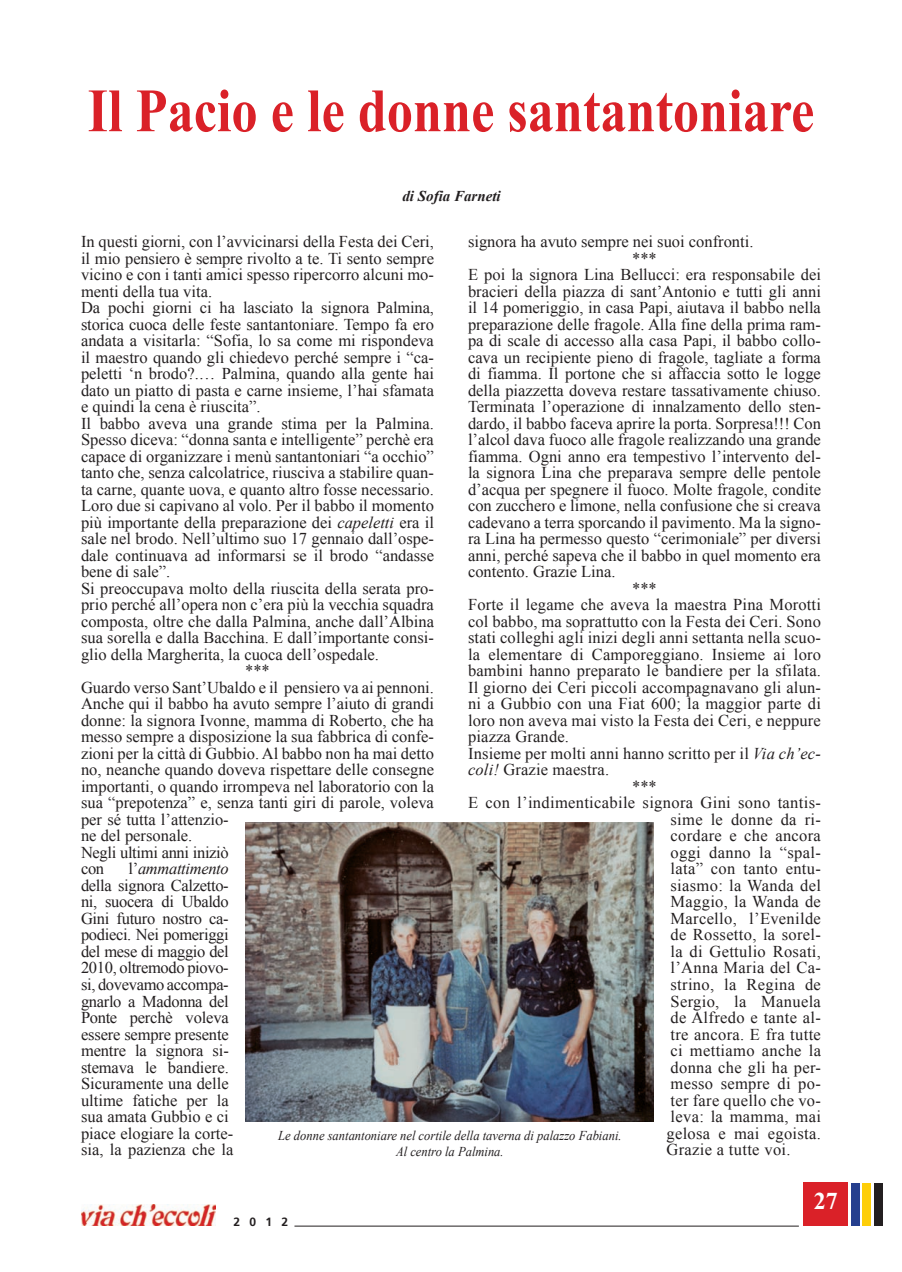
<style>
.page{position:relative;width:902px;height:1272px;background:#fff}
.page>*{position:absolute;margin:0;border:0;box-sizing:border-box;transform-origin:0 0}
.t1{font:700 61.5px "Times New Roman";color:#da2128;scale:.85 1}
.t2{font:700 24px "Times New Roman";color:#fff}
.t3{font:16.5px/16.5px "Times New Roman";color:#231f20}
.t4{font:16.5px "Times New Roman";letter-spacing:.02em;color:#231f20}
.t5{font:16.5px "Times New Roman";letter-spacing:-.02em;color:#231f20}
.t6{font:italic 700 15px "Times New Roman";color:#231f20}
.t7{font:italic 13.5px/16.2px "Times New Roman";color:#231f20;text-align:center;scale:.93 1}
.t8{font:700 12px "Frutiger";color:#231f20}
.s1{font-style:italic}
</style>
<div class="page">
<img style="left:81px;top:1205px;width:134px;height:21px">
<hr style="left:294px;top:1226px;width:505px;height:1px;background:#231f20">
<div style="left:803px;top:1183px;width:45px;height:43px;background:#da2128"></div>
<div style="left:851px;top:1183px;width:9px;height:42px;background:#253f8e"></div>
<div style="left:863px;top:1183px;width:8px;height:42px;background:#fece08"></div>
<div style="left:874px;top:1183px;width:9px;height:42px;background:#231f20"></div>
<img style="left:246px;top:823px;width:407px;height:299px">
<h1 class="t1" style="left:88px;top:68px;width:856px">Il Pacio e le donne santantoniare</h1>
<p class="t6" style="left:402px;top:186px;width:100px">di Sofia Farneti</p>
<p class="t3" style="left:81px;top:233px;width:354px">In questi giorni, con l’avvicinarsi della Festa dei Ceri,</p>
<p class="t3" style="left:81px;top:250px;width:354px">il mio pensiero è sempre rivolto a te. Ti sento sempre</p>
<p class="t3" style="left:81px;top:266px;width:354px">vicino e con i tanti amici spesso ripercorro alcuni mo-</p>
<p class="t3" style="left:81px;top:283px;width:133px">menti della tua vita.</p>
<p class="t3" style="left:81px;top:299px;width:354px">Da pochi giorni ci ha lasciato la signora Palmina,</p>
<p class="t3" style="left:81px;top:316px;width:354px">storica cuoca delle feste santantoniare. Tempo fa ero</p>
<p class="t3" style="left:81px;top:332px;width:354px">andata a visitarla: “Sofia, lo sa come mi rispondeva</p>
<p class="t3" style="left:81px;top:349px;width:354px">il maestro quando gli chiedevo perché sempre i “ca-</p>
<p class="t3" style="left:81px;top:365px;width:354px">peletti ‘n brodo?.… Palmina, quando alla gente hai</p>
<p class="t3" style="left:81px;top:382px;width:354px">dato un piatto di pasta e carne insieme, l’hai sfamata</p>
<p class="t3" style="left:81px;top:398px;width:181px">e quindi la cena è riuscita”.</p>
<p class="t3" style="left:81px;top:415px;width:354px">Il babbo aveva una grande stima per la Palmina.</p>
<p class="t3" style="left:81px;top:431px;width:354px">Spesso diceva: “donna santa e intelligente” perchè era</p>
<p class="t3" style="left:81px;top:448px;width:354px">capace di organizzare i menù santantoniari “a occhio”</p>
<p class="t3" style="left:81px;top:464px;width:354px">tanto che, senza calcolatrice, riusciva a stabilire quan-</p>
<p class="t3" style="left:81px;top:481px;width:354px">ta carne, quante uova, e quanto altro fosse necessario.</p>
<p class="t3" style="left:81px;top:497px;width:354px">Loro due si capivano al volo. Per il babbo il momento</p>
<p class="t3" style="left:81px;top:514px;width:354px">più importante della preparazione dei <span class="s1">capeletti</span> era il</p>
<p class="t3" style="left:81px;top:530px;width:354px">sale nel brodo. Nell’ultimo suo 17 gennaio dall’ospe-</p>
<p class="t3" style="left:81px;top:547px;width:354px">dale continuava ad informarsi se il brodo “andasse</p>
<p class="t3" style="left:81px;top:563px;width:91px">bene di sale”.</p>
<p class="t3" style="left:81px;top:580px;width:354px">Si preoccupava molto della riuscita della serata pro-</p>
<p class="t3" style="left:81px;top:596px;width:354px">prio perché all’opera non c’era più la vecchia squadra</p>
<p class="t3" style="left:81px;top:613px;width:354px">composta, oltre che dalla Palmina, anche dall’Albina</p>
<p class="t3" style="left:81px;top:629px;width:354px">sua sorella e dalla Bacchina. E dall’importante consi-</p>
<p class="t3" style="left:81px;top:646px;width:299px">glio della Margherita, la cuoca dell’ospedale.</p>
<p class="t3" style="left:245px;top:662px;width:26px">***</p>
<p class="t3" style="left:81px;top:679px;width:354px">Guardo verso Sant’Ubaldo e il pensiero va ai pennoni.</p>
<p class="t3" style="left:81px;top:695px;width:354px">Anche qui il babbo ha avuto sempre l’aiuto di grandi</p>
<p class="t3" style="left:81px;top:712px;width:354px">donne: la signora Ivonne, mamma di Roberto, che ha</p>
<p class="t3" style="left:81px;top:728px;width:354px">messo sempre a disposizione la sua fabbrica di confe-</p>
<p class="t3" style="left:81px;top:745px;width:354px">zioni per la città di Gubbio. Al babbo non ha mai detto</p>
<p class="t3" style="left:81px;top:761px;width:354px">no, neanche quando doveva rispettare delle consegne</p>
<p class="t3" style="left:81px;top:778px;width:354px">importanti, o quando irrompeva nel laboratorio con la</p>
<p class="t3" style="left:81px;top:794px;width:354px">sua “prepotenza” e, senza tanti giri di parole, voleva</p>
<p class="t3" style="left:81px;top:811px;width:149px">per sé tutta l’attenzio-</p>
<p class="t3" style="left:81px;top:827px;width:113px">ne del personale.</p>
<p class="t5" style="left:81px;top:841px;width:149px">Negli ultimi anni iniziò</p>
<p class="t3" style="left:81px;top:860px;width:25px">con</p>
<p class="t3" style="left:468px;top:233px;width:287px">signora ha avuto sempre nei suoi confronti.</p>
<p class="t3" style="left:632px;top:250px;width:26px">***</p>
<p class="t3" style="left:468px;top:266px;width:354px">E poi la signora Lina Bellucci: era responsabile dei</p>
<p class="t3" style="left:468px;top:283px;width:354px">bracieri della piazza di sant’Antonio e tutti gli anni</p>
<p class="t3" style="left:468px;top:299px;width:354px">il 14 pomeriggio, in casa Papi, aiutava il babbo nella</p>
<p class="t3" style="left:468px;top:316px;width:354px">preparazione delle fragole. Alla fine della prima ram-</p>
<p class="t3" style="left:468px;top:332px;width:354px">pa di scale di accesso alla casa Papi, il babbo collo-</p>
<p class="t3" style="left:468px;top:349px;width:354px">cava un recipiente pieno di fragole, tagliate a forma</p>
<p class="t3" style="left:468px;top:365px;width:354px">di fiamma. Il portone che si affaccia sotto le logge</p>
<p class="t3" style="left:468px;top:382px;width:354px">della piazzetta doveva restare tassativamente chiuso.</p>
<p class="t3" style="left:468px;top:398px;width:354px">Terminata l’operazione di innalzamento dello sten-</p>
<p class="t3" style="left:468px;top:415px;width:354px">dardo, il babbo faceva aprire la porta. Sorpresa!!! Con</p>
<p class="t3" style="left:468px;top:431px;width:354px">l’alcol dava fuoco alle fragole realizzando una grande</p>
<p class="t3" style="left:468px;top:448px;width:354px">fiamma. Ogni anno era tempestivo l’intervento del-</p>
<p class="t3" style="left:468px;top:464px;width:354px">la signora Lina che preparava sempre delle pentole</p>
<p class="t3" style="left:468px;top:481px;width:354px">d’acqua per spegnere il fuoco. Molte fragole, condite</p>
<p class="t3" style="left:468px;top:497px;width:354px">con zucchero e limone, nella confusione che si creava</p>
<p class="t3" style="left:468px;top:514px;width:354px">cadevano a terra sporcando il pavimento. Ma la signo-</p>
<p class="t3" style="left:468px;top:530px;width:354px">ra Lina ha permesso questo “cerimoniale” per diversi</p>
<p class="t3" style="left:468px;top:547px;width:354px">anni, perché sapeva che il babbo in quel momento era</p>
<p class="t3" style="left:468px;top:563px;width:149px">contento. Grazie Lina.</p>
<p class="t3" style="left:632px;top:580px;width:26px">***</p>
<p class="t3" style="left:468px;top:596px;width:354px">Forte il legame che aveva la maestra Pina Morotti</p>
<p class="t3" style="left:468px;top:613px;width:354px">col babbo, ma soprattutto con la Festa dei Ceri. Sono</p>
<p class="t3" style="left:468px;top:629px;width:354px">stati colleghi agli inizi degli anni settanta nella scuo-</p>
<p class="t3" style="left:468px;top:646px;width:355px">la elementare di Camporeggiano. Insieme ai loro</p>
<p class="t3" style="left:468px;top:662px;width:354px">bambini hanno preparato le bandiere per la sfilata.</p>
<p class="t3" style="left:468px;top:679px;width:354px">Il giorno dei Ceri piccoli accompagnavano gli alun-</p>
<p class="t3" style="left:468px;top:695px;width:354px">ni a Gubbio con una Fiat 600; la maggior parte di</p>
<p class="t3" style="left:468px;top:712px;width:354px">loro non aveva mai visto la Festa dei Ceri, e neppure</p>
<p class="t3" style="left:468px;top:728px;width:103px">piazza Grande.</p>
<p class="t3" style="left:468px;top:745px;width:354px">Insieme per molti anni hanno scritto per il <span class="s1">Via ch’ec-</span></p>
<p class="t3" style="left:468px;top:761px;width:143px"><span class="s1">coli!</span> Grazie maestra.</p>
<p class="t3" style="left:632px;top:778px;width:26px">***</p>
<p class="t4" style="left:468px;top:792px;width:354px">E con l’indimenticabile signora Gini sono tantis-</p>
<p class="t4" style="left:670px;top:808px;width:152px">sime le donne da ri-</p>
<p class="t4" style="left:670px;top:825px;width:152px">cordare e che ancora</p>
<p class="t4" style="left:670px;top:841px;width:152px">oggi danno la “spal-</p>
<p class="t4" style="left:670px;top:858px;width:152px">lata” con tanto entu-</p>
<p class="t4" style="left:670px;top:874px;width:152px">siasmo: la Wanda del</p>
<p class="t4" style="left:670px;top:891px;width:152px">Maggio, la Wanda de</p>
<p class="t4" style="left:670px;top:907px;width:152px">Marcello, l’Evenilde</p>
<p class="t4" style="left:670px;top:924px;width:152px">de Rossetto, la sorel-</p>
<p class="t4" style="left:670px;top:940px;width:152px">la di Gettulio Rosati,</p>
<p class="t4" style="left:670px;top:957px;width:152px">l’Anna Maria del Ca-</p>
<p class="t4" style="left:670px;top:973px;width:152px">strino, la Regina de</p>
<p class="t4" style="left:670px;top:990px;width:152px">Sergio, la Manuela</p>
<p class="t4" style="left:670px;top:1006px;width:152px">de Alfredo e tante al-</p>
<p class="t4" style="left:670px;top:1023px;width:152px">tre ancora. E fra tutte</p>
<p class="t4" style="left:670px;top:1039px;width:152px">ci mettiamo anche la</p>
<p class="t4" style="left:670px;top:1056px;width:152px">donna che gli ha per-</p>
<p class="t4" style="left:670px;top:1072px;width:152px">messo sempre di po-</p>
<p class="t4" style="left:670px;top:1089px;width:152px">ter fare quello che vo-</p>
<p class="t4" style="left:670px;top:1105px;width:152px">leva: la mamma, mai</p>
<p class="t4" style="left:666px;top:1122px;width:156px">gelosa e mai egoista.</p>
<p class="t4" style="left:666px;top:1138px;width:126px">Grazie a tutte voi.</p>
<p class="t3" style="left:81px;top:860px;width:154px;text-indent:48px">l’<span class="s1">ammattimento </span>della signora Calzetto&shy;ni, suocera di Ubaldo<br>Gini futuro nostro ca&shy;podieci. Nei pomeriggi del mese di maggio del<br>2010, oltremodo piovo&shy;si, dovevamo accompa&shy;gnarlo a Madonna del<br>Ponte perchè voleva essere sempre presente mentre la signora si&shy;stemava le bandiere.<br>Sicuramente una delle ultime fatiche per la sua amata Gubbio e ci piace elogiare la corte&shy;sia, la pazienza che la</p>
<p class="t7" style="left:278px;top:1127px;width:371px">Le donne santantoniare nel cortile della taverna di palazzo Fabiani.<br>Al centro la Palmina.</p>
<p class="t8" style="left:233px;top:1215px;width:56px">2012</p>
<h2 class="t2" style="left:814px;top:1184px;width:24px">27</h2>
</div>
